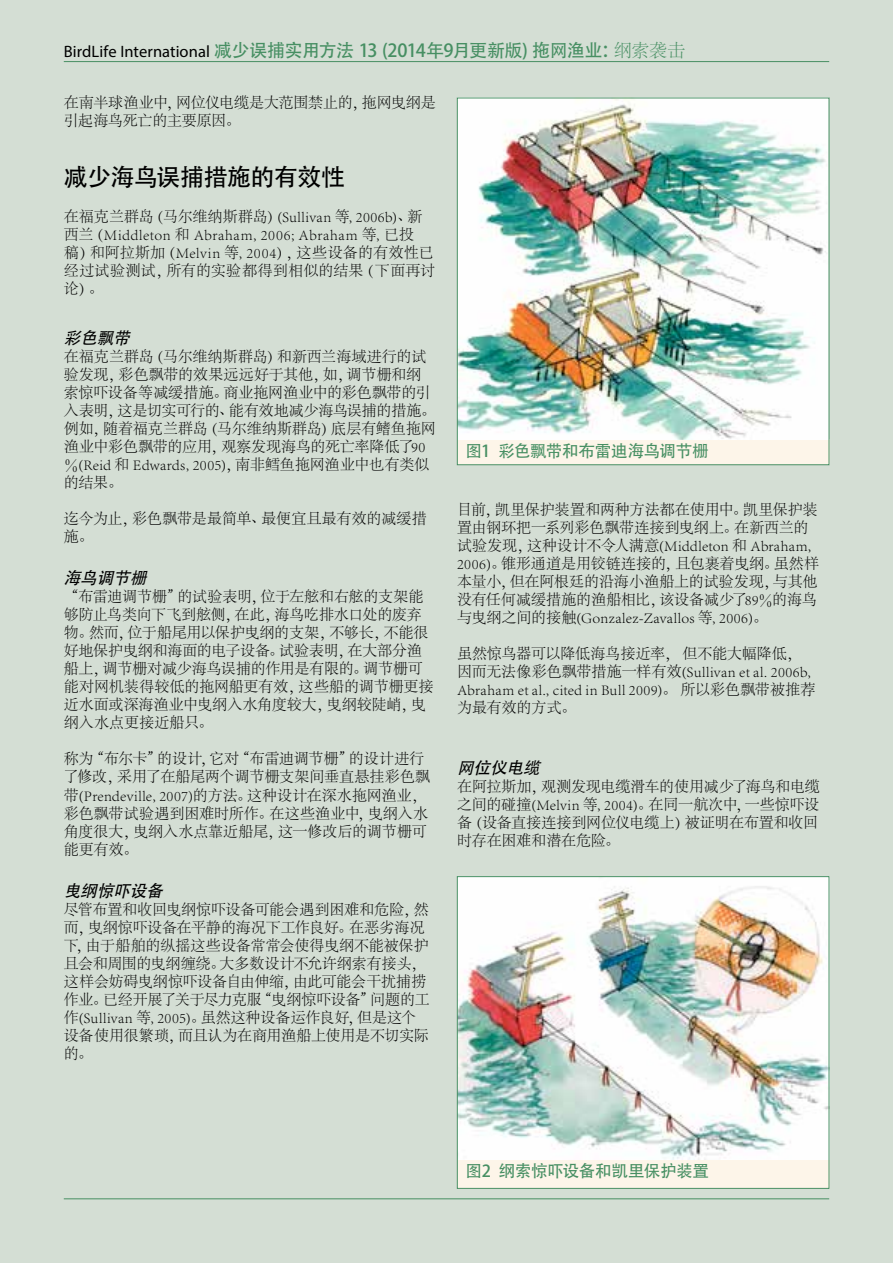
<style>
.page{position:relative;width:893px;height:1263px;background:#d4ded4}
.page>*{position:absolute;margin:0;border:0;box-sizing:border-box;transform-origin:0 0}
.t1{font:24px "Adobe Heiti Std";letter-spacing:-.025em;color:#000}
.t2{font:18px "Adobe Heiti Std";letter-spacing:-.035em;color:#478f63}
.t3{font:16.5px "Adobe Heiti Std";letter-spacing:-.02em;color:#478f63}
.t4{font:italic 16.5px "Adobe Heiti Std";color:#000}
.t5{font:300 15px/18px "Adobe Song Std";color:#000}
.t6{font:300 15px/18px "Adobe Song Std";letter-spacing:.025em;color:#000}
.s1{font-family:"Myriad Pro";font-size:16.5px;color:#000}
.s2{font-family:"Adobe Song Std";font-weight:300}
</style>
<div class="page">
<hr style="left:64px;top:1198px;width:765px;height:1px;background:#478f63">
<div style="left:457px;top:440px;width:372px;height:25px;background:#fdf5e9"></div>
<img style="left:459px;top:100px;width:368px;height:339px">
<img style="left:459px;top:878px;width:368px;height:282px">
<div style="left:457px;top:1160px;width:372px;height:28px;background:#fdf5e9"></div>
<div style="left:457px;top:98px;width:372px;height:367px;border:1px solid #478f63"></div>
<div style="left:457px;top:876px;width:372px;height:312px;border:1px solid #478f63"></div>
<hr style="left:64px;top:61px;width:765px;height:1px;background:#478f63">
<p class="t2" style="left:64px;top:40px;width:623px"><span class="s1">BirdLife International</span> 减少误捕实用方法 13 (2014年9月更新版) 拖网渔业：<span class="s2">纲索袭击</span></p>
<p class="t5" style="left:64px;top:94px;width:374px">在南半球渔业中，网位仪电缆是大范围禁止的，拖网曳纲是引起海鸟死亡的主要原因。</p>
<h1 class="t1" style="left:64px;top:163px;width:283px">减少海鸟误捕措施的有效性</h1>
<p class="t6" style="left:64px;top:208px;width:373px">在福克兰群岛（马尔维纳斯群岛）(Sullivan 等, 2006b)、新西兰（Middleton 和 Abraham, 2006; Abraham 等, 已投<br>稿）和阿拉斯加（Melvin 等, 2004），这些设备的有效性已经过试验测试，所有的实验都得到相似的结果（下面再讨论）。</p>
<p class="t4" style="left:64px;top:328px;width:72px">彩色飘带</p>
<p class="t5" style="left:64px;top:348px;width:374px">在福克兰群岛（马尔维纳斯群岛）和新西兰海域进行的试验发现，彩色飘带的效果远远好于其他，如，调节栅和纲索惊吓设备等减缓措施。商业拖网渔业中的彩色飘带的引入表明，这是切实可行的、能有效地减少海鸟误捕的措施。例如，随着福克兰群岛（马尔维纳斯群岛）底层有鳍鱼拖网渔业中彩色飘带的应用，观察发现海鸟的死亡率降低了90％(Reid 和 Edwards, 2005)，南非鳕鱼拖网渔业中也有类似的结果。</p>
<p class="t5" style="left:64px;top:510px;width:364px">迄今为止，彩色飘带是最简单、最便宜且最有效的减缓措施。</p>
<p class="t4" style="left:64px;top:568px;width:89px">海鸟调节栅</p>
<p class="t5" style="left:64px;top:589px;width:371px">“布雷迪调节栅”的试验表明，位于左舷和右舷的支架能够防止鸟类向下飞到舷侧，在此，海鸟吃排水口处的废弃物。然而，位于船尾用以保护曳纲的支架，不够长，不能很好地保护曳纲和海面的电子设备。试验表明，在大部分渔船上，调节栅对减少海鸟误捕的作用是有限的。调节栅可能对网机装得较低的拖网船更有效，这些船的调节栅更接近水面或深海渔业中曳纲入水角度较大，曳纲较陡峭，曳纲入水点更接近船只。</p>
<p class="t5" style="left:64px;top:751px;width:368px">称为“布尔卡”的设计，它对“布雷迪调节栅”的设计进行了修改，采用了在船尾两个调节栅支架间垂直悬挂彩色飘带(Prendeville, 2007)的方法。这种设计在深水拖网渔业，彩色飘带试验遇到困难时所作。在这些渔业中，曳纲入水角度很大，曳纲入水点靠近船尾，这一修改后的调节栅可能更有效。</p>
<p class="t4" style="left:64px;top:881px;width:105px">曳纲惊吓设备</p>
<p class="t5" style="left:64px;top:901px;width:367px">尽管布置和收回曳纲惊吓设备可能会遇到困难和危险，然而，曳纲惊吓设备在平静的海况下工作良好。在恶劣海况下，由于船舶的纵摇这些设备常常会使得曳纲不能被保护且会和周围的曳纲缠绕。大多数设计不允许纲索有接头，这样会妨碍曳纲惊吓设备自由伸缩，由此可能会干扰捕捞作业。已经开展了关于尽力克服“曳纲惊吓设备”问题的工作(Sullivan 等, 2005)。虽然这种设备运作良好，但是这个设备使用很繁琐，而且认为在商用渔船上使用是不切实际的。</p>
<p class="t3" style="left:466px;top:441px;width:244px">图1 彩色飘带和布雷迪海鸟调节栅</p>
<p class="t5" style="left:457px;top:501px;width:364px">目前，凯里保护装置和两种方法都在使用中。凯里保护装置由钢环把一系列彩色飘带连接到曳纲上。在新西兰的试验发现，这种设计不令人满意(Middleton 和 Abraham,<br>2006)。锥形通道是用铰链连接的，且包裹着曳纲。虽然样本量小，但在阿根廷的沿海小渔船上的试验发现，与其他没有任何减缓措施的渔船相比，该设备减少了89％的海鸟与曳纲之间的接触(Gonzalez-Zavallos 等, 2006)。</p>
<p class="t5" style="left:457px;top:645px;width:360px">虽然惊鸟器可以降低海鸟接近率， 但不能大幅降低，因而无法像彩色飘带措施一样有效(Sullivan et al. 2006b,<br>Abraham et al., cited in Bull 2009)。 所以彩色飘带被推荐为最有效的方式。</p>
<p class="t4" style="left:457px;top:758px;width:89px">网位仪电缆</p>
<p class="t5" style="left:457px;top:778px;width:364px;text-align:justify">在阿拉斯加，观测发现电缆滑车的使用减少了海鸟和电缆之间的碰撞(Melvin 等, 2004)。在同一航次中，一些惊吓设备（设备直接连接到网位仪电缆上）被证明在布置和收回时存在困难和潜在危险。</p>
<p class="t3" style="left:466px;top:1161px;width:245px">图2 纲索惊吓设备和凯里保护装置</p>
</div>
